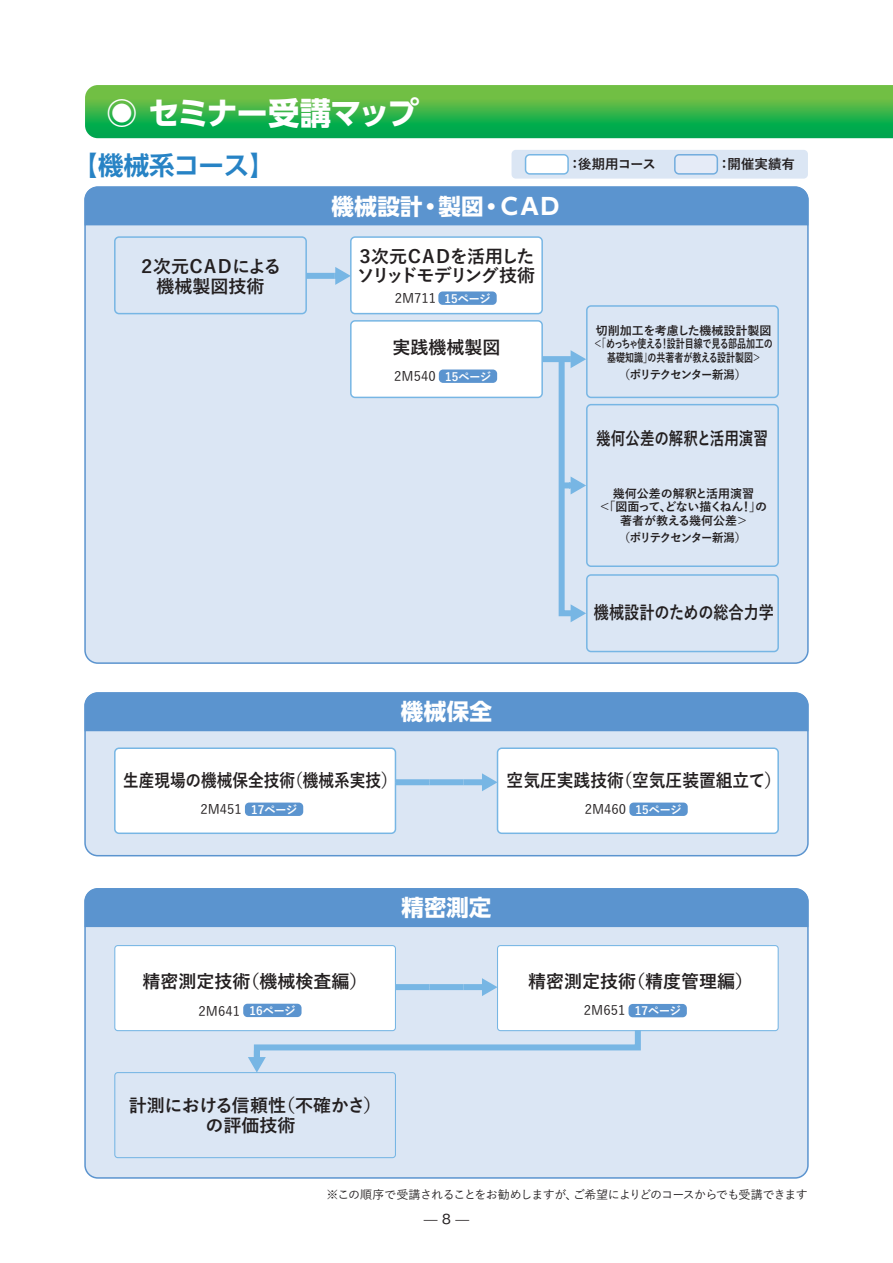
<style>
.page{position:relative;width:893px;height:1263px;background:#fff}
.page>*{position:absolute;margin:0;border:0;box-sizing:border-box;transform-origin:0 0}
.t1{font:700 31.5px "UD Shin Go Pro";letter-spacing:-.06em;color:#fff}
.t2{font:700 25.5px "UD Shin Go Pro De";letter-spacing:-.01em;color:#2783c5}
.t3{font:700 22.5px "UD Shin Go Pro";letter-spacing:.01em;color:#fff}
.t4{font:700 18px/19.5px "Yu Go";color:#231f20;text-align:center}
.t5{font:700 18px/19.5px "Yu Go";letter-spacing:-.12em;color:#231f20}
.t6{font:700 18px "Yu Go";color:#231f20;scale:.87 1}
.t7{font:700 18px "Yu Go";color:#231f20;scale:.93 1}
.t8{font:700 18px/19.5px "Yu Go";letter-spacing:-.1em;color:#231f20;text-align:center}
.t9{font:700 18px "Yu Go";color:#231f20;scale:.81 1}
.t10{font:700 18px "Yu Go";color:#231f20;scale:.84 1}
.t11{font:13.8px "Gothic BBB Pro Mediu 1";color:#231f20}
.t12{font:700 13.5px "Yu Go";color:#231f20}
.t13{font:500 13.2px "Yu Go";color:#231f20}
.t14{font:700 12px/13.5px "Yu Go";letter-spacing:-.01em;color:#231f20;text-align:center}
.t15{font:500 12px "Yu Go";letter-spacing:-.055em;color:#231f20}
.t16{font:700 12px "Yu Go";letter-spacing:-.1em;color:#231f20;scale:.95 1}
.s1{font-weight:700;font-size:11.55px;color:#fff}
</style>
<div class="page">
<div style="left:85px;top:187px;width:723px;height:476px;background:#dbe6f4;border-radius:13px"></div>
<div style="left:85px;top:187px;width:723px;height:39px;background:#5b94cf"></div>
<div style="left:85px;top:693px;width:723px;height:163px;background:#dbe6f4;border-radius:13px"></div>
<div style="left:84px;top:692px;width:725px;height:164px;border:2px solid #5b94cf;border-radius:13px"></div>
<div style="left:85px;top:692px;width:723px;height:40px;background:#5b94cf"></div>
<div style="left:85px;top:889px;width:723px;height:289px;background:#dbe6f4;border-radius:13px"></div>
<div style="left:85px;top:888px;width:723px;height:39px;background:#5b94cf"></div>
<div style="left:536px;top:356px;width:34px;height:6px;background:#77b6e4"></div>
<div style="left:586px;top:305px;width:193px;height:93px;border:2px solid #77b6e4;border-radius:4px"></div>
<div style="left:301px;top:273px;width:34px;height:6px;background:#77b6e4"></div>
<svg style="left:335px;top:267px;width:15px;height:18px"></svg>
<div style="left:586px;top:574px;width:193px;height:78px;border:2px solid #77b6e4;border-radius:4px"></div>
<svg style="left:556px;top:350px;width:223px;height:272px"></svg>
<div style="left:115px;top:748px;width:280px;height:85px;background:#fff;border-radius:4px"></div>
<div style="left:114px;top:747px;width:282px;height:87px;border:2px solid #77b6e4;border-radius:4px"></div>
<div style="left:245px;top:802px;width:58px;height:14px;background:#5b94cf;border-radius:4px"></div>
<div style="left:497px;top:748px;width:281px;height:85px;background:#fff;border-radius:4px"></div>
<div style="left:497px;top:747px;width:282px;height:87px;border:2px solid #77b6e4;border-radius:4px"></div>
<div style="left:629px;top:802px;width:59px;height:14px;background:#5b94cf;border-radius:4px"></div>
<div style="left:395px;top:779px;width:34px;height:6px;background:#77b6e4"></div>
<div style="left:429px;top:779px;width:34px;height:6px;background:#77b6e4"></div>
<div style="left:463px;top:779px;width:22px;height:6px;background:#77b6e4"></div>
<svg style="left:482px;top:773px;width:15px;height:18px"></svg>
<div style="left:395px;top:984px;width:34px;height:6px;background:#77b6e4"></div>
<div style="left:429px;top:984px;width:34px;height:6px;background:#77b6e4"></div>
<div style="left:463px;top:984px;width:22px;height:6px;background:#77b6e4"></div>
<svg style="left:482px;top:978px;width:15px;height:18px"></svg>
<div style="left:115px;top:945px;width:280px;height:86px;background:#fff;border-radius:3px"></div>
<div style="left:114px;top:945px;width:282px;height:86px;border:1px solid #77b6e4;border-radius:3px"></div>
<div style="left:243px;top:1004px;width:59px;height:13px;background:#5b94cf;border-radius:4px"></div>
<div style="left:497px;top:945px;width:281px;height:86px;background:#fff;border-radius:3px"></div>
<div style="left:497px;top:945px;width:282px;height:86px;border:1px solid #77b6e4;border-radius:3px"></div>
<div style="left:114px;top:1072px;width:282px;height:86px;border:1px solid #77b6e4;border-radius:3px"></div>
<div style="left:628px;top:1004px;width:59px;height:13px;background:#5b94cf;border-radius:4px"></div>
<svg style="left:85px;top:85px;width:808px;height:53px"></svg>
<svg style="left:248px;top:1024px;width:396px;height:48px"></svg>
<div style="left:351px;top:321px;width:191px;height:76px;background:#fff;border-radius:4px"></div>
<div style="left:350px;top:320px;width:193px;height:78px;border:2px solid #77b6e4;border-radius:4px"></div>
<div style="left:439px;top:369px;width:58px;height:14px;background:#5b94cf;border-radius:4px"></div>
<div style="left:351px;top:237px;width:191px;height:77px;background:#fff;border-radius:4px"></div>
<div style="left:350px;top:236px;width:193px;height:78px;border:2px solid #77b6e4;border-radius:4px"></div>
<div style="left:438px;top:291px;width:59px;height:14px;background:#5b94cf;border-radius:4px"></div>
<div style="left:115px;top:237px;width:191px;height:77px;background:#dbe6f4;border-radius:4px"></div>
<div style="left:114px;top:236px;width:193px;height:78px;border:2px solid #77b6e4;border-radius:4px"></div>
<div style="left:512px;top:150px;width:296px;height:29px;background:#dbe6f4;border-radius:4px"></div>
<svg style="left:674px;top:154px;width:44px;height:21px"></svg>
<div style="left:526px;top:155px;width:42px;height:19px;background:#fff;border-radius:4px"></div>
<div style="left:525px;top:154px;width:44px;height:21px;border:2px solid #77b6e4;border-radius:4px"></div>
<h1 class="t1" style="left:106px;top:87px;width:314px">◉ セミナー受講マップ</h1>
<h2 class="t2" style="left:72px;top:144px;width:204px">【機械系コース】</h2>
<h3 class="t8" style="left:138px;top:257px;width:145px">２次元ＣＡＤによる機械製図技術</h3>
<h3 class="t3" style="left:332px;top:188px;width:231px">機械設計・製図・ＣＡＤ</h3>
<h3 class="t5" style="left:356px;top:247px;width:180px">３次元ＣＡＤを活用したソリッドモデリング技術</h3>
<p class="t13" style="left:395px;top:286px;width:98px">2M711 <span class="s1">15ページ</span></p>
<h3 class="t4" style="left:392px;top:338px;width:109px">実践機械製図</h3>
<p class="t13" style="left:394px;top:364px;width:99px">2M540 <span class="s1">15ページ</span></p>
<p class="t12" style="left:568px;top:157px;width:89px">：後期用コース</p>
<p class="t12" style="left:717px;top:157px;width:79px">：開催実績有</p>
<p class="t14" style="left:594px;top:324px;width:181px">切削加工を考慮した機械設計製図＜「めっちゃ使える！設計目線で見る部品加工の基礎知識」の共著者が教える設計製図＞</p>
<p class="t16" style="left:619px;top:368px;width:136px">（ポリテクセンター新潟）</p>
<h3 class="t9" style="left:596px;top:428px;width:214px">幾何公差の解釈と活用演習</h3>
<p class="t14" style="left:599px;top:487px;width:170px">幾何公差の解釈と活用演習<br>＜「図面って、どない描くねん！」の著者が教える幾何公差＞</p>
<p class="t16" style="left:619px;top:530px;width:136px">（ポリテクセンター新潟）</p>
<h3 class="t10" style="left:594px;top:602px;width:216px">機械設計のための総合力学</h3>
<h3 class="t3" style="left:401px;top:693px;width:93px">機械保全</h3>
<h3 class="t6" style="left:123px;top:770px;width:316px">生産現場の機械保全技術（機械系実技）</h3>
<p class="t13" style="left:200px;top:797px;width:99px">2M451 <span class="s1">17ページ</span></p>
<h3 class="t7" style="left:507px;top:770px;width:297px">空気圧実践技術（空気圧装置組立て）</h3>
<p class="t13" style="left:585px;top:797px;width:99px">2M460 <span class="s1">15ページ</span></p>
<h3 class="t4" style="left:143px;top:972px;width:227px">精密測定技術（機械検査編）</h3>
<p class="t13" style="left:199px;top:998px;width:99px">2M641 <span class="s1">16ページ</span></p>
<h3 class="t3" style="left:401px;top:889px;width:91px">精密測定</h3>
<h3 class="t4" style="left:129px;top:1096px;width:254px">計測における信頼性（不確かさ）の評価技術</h3>
<h3 class="t4" style="left:528px;top:972px;width:226px">精密測定技術（精度管理編）</h3>
<p class="t13" style="left:584px;top:998px;width:99px">2M651 <span class="s1">17ページ</span></p>
<p class="t15" style="left:327px;top:1184px;width:483px">※この順序で受講されることをお勧めしますが、ご希望によりどのコースからでも受講できます</p>
<p class="t11" style="left:424px;top:1208px;width:47px">— 8 —</p>
</div>
